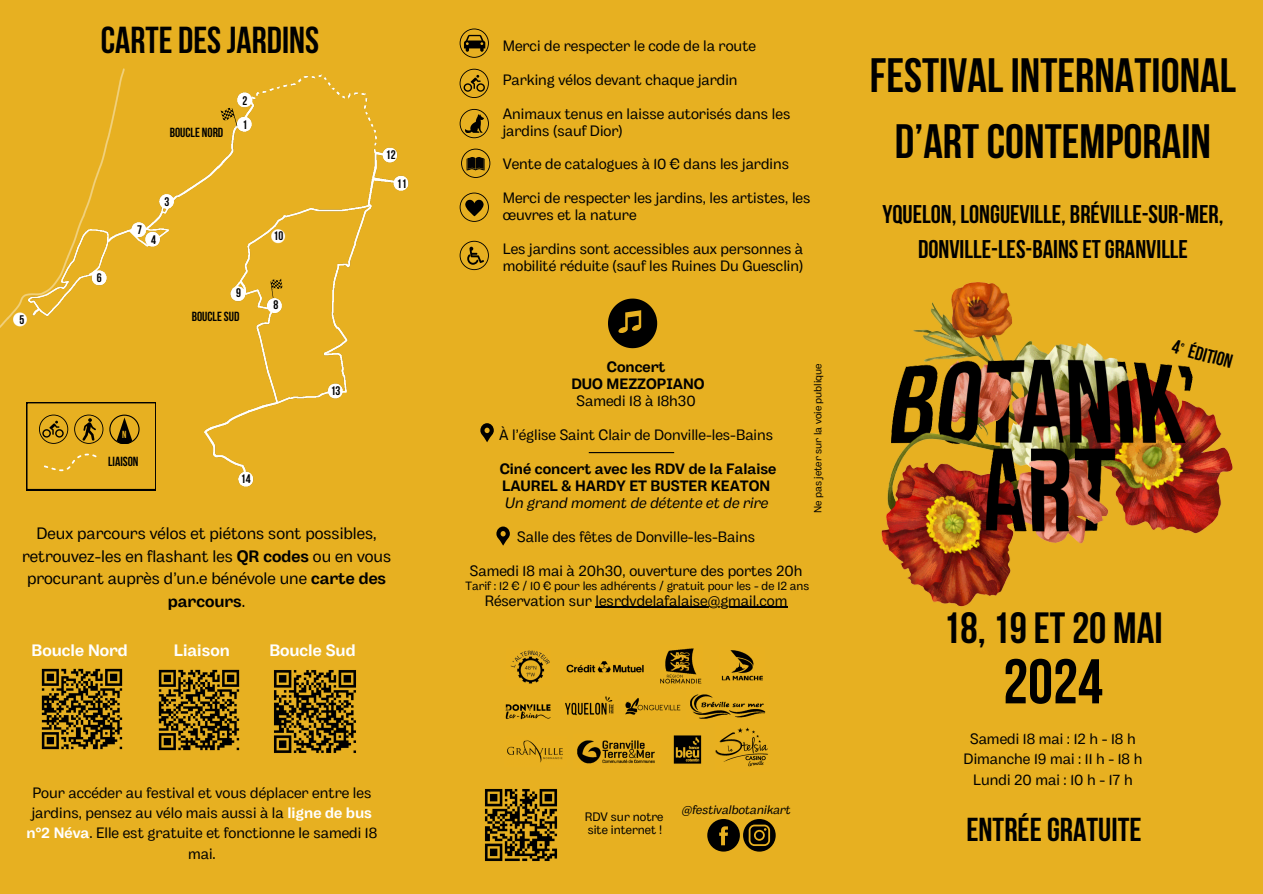
<style>
.page{position:relative;width:1263px;height:894px;background:#fff}
.page>*{position:absolute;margin:0;border:0;box-sizing:border-box;transform-origin:0 0}
.t1{font:700 63px "Bebas Neue";color:#000}
.t2{font:700 48px/66.3px "Bebas Neue";color:#000;text-align:center}
.t3{font:700 43.5px "Bebas Neue";color:#000}
.t4{font:700 37.35px "Bebas Neue";color:#000}
.t5{font:700 33px "Bebas Neue";color:#000}
.t6{font:700 25.5px/34.8px "Bebas Neue";color:#000;text-align:center}
.t7{font:700 19.35px "Bebas Neue";color:#000}
.t8{font:16.5px/22.5px "Body Grotesque";color:#000;text-align:center}
.t9{font:700 16.5px "Body Grotesque";color:#fff}
.t10{font:15px/16.8px "Body Grotesque";color:#000}
.t11{font:700 15px/17px "Body Grotesque";color:#000;text-align:center}
.t12{font:italic 15px "Body Grotesque";color:#000}
.t13{font:700 13.2px "Bebas Neue";color:#000}
.t14{font:700 12.45px "Bebas Neue";color:#000}
.t15{font:12.3px "Body Grotesque";color:#000}
.t16{font:italic 12.3px "Body Grotesque";color:#000}
.t17{font:12px "Body Grotesque";color:#000}
.t18{font:10.5px "Body Grotesque";color:#000}
.t19{font:700 10.2px "Bebas Neue";color:#e7b021}
.s1{font-weight:700}
.s2{font-weight:700;color:#fff}
</style>
<div class="page">
<div style="left:0;top:0;width:1263px;height:893px;background:#e7b021"></div>
<img style="left:0;top:69px;width:409px;height:418px">
<div style="left:0;top:375px;width:165px;height:137px;background:#e7b021"></div>
<svg style="left:460px;top:69px;width:29px;height:29px"></svg>
<svg style="left:460px;top:109px;width:29px;height:29px"></svg>
<svg style="left:461px;top:149px;width:29px;height:29px"></svg>
<svg style="left:460px;top:192px;width:29px;height:30px"></svg>
<svg style="left:460px;top:29px;width:29px;height:29px"></svg>
<hr style="left:595px;top:606px;width:192px;height:1px;background:#000">
<svg style="left:480px;top:423px;width:14px;height:19px"></svg>
<svg style="left:496px;top:526px;width:14px;height:19px"></svg>
<hr style="left:589px;top:452px;width:85px;height:1px;background:#000">
<svg style="left:608px;top:298px;width:49px;height:50px"></svg>
<svg style="left:460px;top:241px;width:29px;height:29px"></svg>
<img style="left:673px;top:735px;width:29px;height:29px">
<img style="left:715px;top:727px;width:53px;height:40px">
<img style="left:577px;top:740px;width:78px;height:24px">
<img style="left:507px;top:740px;width:56px;height:23px">
<img style="left:690px;top:694px;width:76px;height:25px">
<img style="left:625px;top:698px;width:56px;height:17px">
<img style="left:565px;top:696px;width:49px;height:20px">
<img style="left:505px;top:704px;width:46px;height:16px">
<img style="left:721px;top:650px;width:42px;height:31px">
<img style="left:660px;top:648px;width:42px;height:36px">
<img style="left:566px;top:661px;width:78px;height:12px">
<img style="left:510px;top:650px;width:40px;height:34px">
<svg style="left:707px;top:819px;width:69px;height:32px"></svg>
<img style="left:41px;top:668px;width:82px;height:82px">
<img style="left:274px;top:670px;width:82px;height:83px">
<img style="left:484px;top:789px;width:74px;height:72px">
<img style="left:881px;top:282px;width:352px;height:325px">
<img style="left:158px;top:669px;width:82px;height:82px">
<svg style="left:26px;top:402px;width:130px;height:88px"></svg>
<svg style="left:264px;top:275px;width:24px;height:23px"></svg>
<svg style="left:219px;top:106px;width:21px;height:21px"></svg>
<svg style="left:1181px;top:343px;width:4px;height:4px"></svg>
<p class="t4" style="left:101px;top:24px;width:220px">CARTE DESJARDINS</p>
<p class="t14" style="left:19px;top:314px;width:6px">5</p>
<p class="t14" style="left:97px;top:273px;width:6px">6</p>
<p class="t13" style="left:170px;top:127px;width:55px">BOUCLE NORD</p>
<p class="t14" style="left:242px;top:95px;width:6px">2</p>
<p class="t14" style="left:242px;top:119px;width:6px">1</p>
<p class="t14" style="left:137px;top:225px;width:6px">7</p>
<p class="t14" style="left:165px;top:196px;width:6px">3</p>
<p class="t14" style="left:151px;top:234px;width:6px">4</p>
<p class="t14" style="left:236px;top:287px;width:6px">9</p>
<p class="t13" style="left:192px;top:311px;width:49px">BOUCLESUD</p>
<p class="t14" style="left:274px;top:230px;width:11px">10</p>
<p class="t14" style="left:274px;top:300px;width:6px">8</p>
<p class="t19" style="left:122px;top:430px;width:6px">N</p>
<p class="t13" style="left:108px;top:456px;width:32px">LIAISON</p>
<p class="t14" style="left:241px;top:473px;width:11px">14</p>
<p class="t14" style="left:386px;top:150px;width:11px">12</p>
<p class="t14" style="left:397px;top:179px;width:11px">11</p>
<p class="t14" style="left:331px;top:385px;width:11px">13</p>
<p class="t8" style="left:22px;top:523px;width:370px">Deux parcours vélos et piétons sont possibles, retrouvez-les en flashant les <span class="s1">QR codes</span> ou en vous procurant auprès d’un.e bénévole une <span class="s1">carte des parcours</span>.</p>
<p class="t9" style="left:32px;top:640px;width:98px">Boucle Nord</p>
<p class="t9" style="left:269px;top:640px;width:88px">Boucle Sud</p>
<p class="t9" style="left:174px;top:640px;width:57px">Liaison</p>
<p class="t10" style="left:27px;top:783px;width:352px;line-height:20.2px;text-align:center">Pour accéder au festival et vous déplacer entre les jardins, pensez au vélo mais aussi à la <span class="s2">ligne de bus n°2 Néva</span>. Elle est gratuite et fonctionne le samedi 18 mai.</p>
<p class="t10" style="left:503px;top:39px;width:255px">Merci de respecter le code de la route</p>
<p class="t10" style="left:503px;top:72px;width:236px">Parking vélos devant chaque jardin</p>
<p class="t10" style="left:503px;top:106px;width:289px">Animaux tenus en laisse autorisés dans les jardins (sauf Dior)</p>
<p class="t10" style="left:503px;top:157px;width:288px">Vente de catalogues à 10 € dans les jardins</p>
<p class="t10" style="left:503px;top:191px;width:309px">Merci de respecter les jardins, les artistes, les œuvres et la nature</p>
<p class="t10" style="left:503px;top:241px;width:302px">Les jardins sont accessibles aux personnes à mobilité réduite (sauf les Ruines Du Guesclin)</p>
<p class="t11" style="left:571px;top:359px;width:135px">Concert<br>DUO MEZZOPIANO</p>
<p class="t10" style="left:577px;top:393px;width:121px">Samedi 18 à 18h30</p>
<p class="t10" style="left:499px;top:427px;width:276px">À l’église Saint Clair de Donville-les-Bains</p>
<p class="t11" style="left:500px;top:461px;width:278px;text-align:left">Ciné concert avec les RDV de la Falaise<br>LAUREL &amp; HARDY ET BUSTER KEATON</p>
<p class="t12" style="left:505px;top:494px;width:265px">Un grand moment de détente et de rire</p>
<p class="t10" style="left:517px;top:529px;width:239px">Salle des fêtes de Donville-les-Bains</p>
<p class="t10" style="left:470px;top:563px;width:334px">Samedi 18 mai à 20h30, ouverture des portes 20h</p>
<p class="t17" style="left:465px;top:578px;width:345px">Tarif : 12 € / 10 € pour les adhérents / gratuit pour les - de 12 ans</p>
<p class="t10" style="left:485px;top:593px;width:304px">Réservation sur lesrdvdelafalaise@gmail.com</p>
<p class="t18" style="left:812px;top:513px;width:151px;rotate:-90deg">Ne pas jeter sur la voie publique</p>
<p class="t15" style="left:585px;top:808px;width:80px">RDV sur notre</p>
<p class="t15" style="left:588px;top:822px;width:76px">site internet !</p>
<p class="t16" style="left:681px;top:802px;width:110px">@festivalbotanikart</p>
<p class="t2" style="left:870px;top:46px;width:368px">FESTIVALINTERNATIONAL<br>D’ARTCONTEMPORAIN</p>
<p class="t6" style="left:882px;top:199px;width:343px">YQUELON, LONGUEVILLE, BRÉVILLE-SUR-MER,<br>DONVILLE-LES-BAINSETGRANVILLE</p>
<p class="t7" style="left:1175px;top:338px;width:63px;rotate:15deg">4 ÉDITION</p>
<p class="t3" style="left:943px;top:609px;width:221px">18, 19ET20 MAI</p>
<p class="t1" style="left:1003px;top:656px;width:101px">2024</p>
<p class="t10" style="left:970px;top:731px;width:167px">Samedi 18 mai : 12 h - 18 h</p>
<p class="t10" style="left:964px;top:751px;width:180px">Dimanche 19 mai : 11 h - 18 h</p>
<p class="t10" style="left:973px;top:772px;width:161px">Lundi 20 mai : 10 h - 17 h</p>
<p class="t5" style="left:966px;top:815px;width:177px">ENTRÉEGRATUITE</p>
</div>
